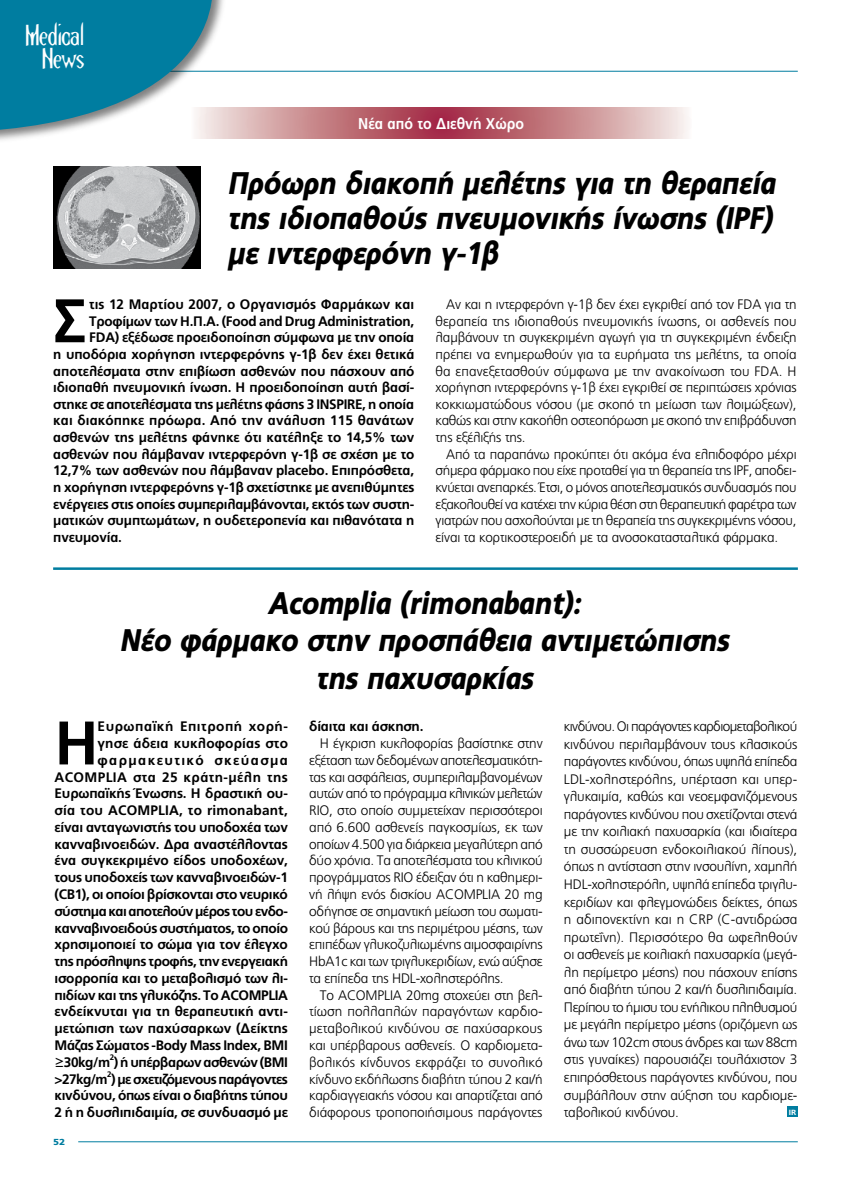
<style>
.page{position:relative;width:851px;height:1188px;background:#fff}
.page>*{position:absolute;margin:0;border:0;box-sizing:border-box;transform-origin:0 0}
.t1{font:700 61.38px "PF Catalog";color:#000}
.t2{font:italic 900 31.25px/35px "PF Catalog";letter-spacing:-.025em;color:#000;text-align:justify;scale:.9 1}
.t3{font:300 30px/23px "CF Holly";letter-spacing:-.05em;color:#fff;text-align:center;scale:.8 1}
.t4{font:700 15.62px "PF Catalog";color:#fff;scale:.9 1}
.t5{font:300 13.75px/17.5px "PF Catalog";letter-spacing:-.015em;color:#000;text-align:justify}
.t6{font:700 13.75px/16.8px "PF Catalog";letter-spacing:-.01em;color:#000;text-align:right}
.t7{font:700 13.75px "PF Catalog";letter-spacing:-.04em;color:#000}
.t8{font:900 8.75px "PF Catalog";color:#007da0;scale:1.15 1}
.t9{font:700 8px "PF Catalog";color:#000}
.t10{font:700 7.5px "PF Catalog";color:#fff;scale:1.12 1}
.s1{font-family:"Tahoma";font-weight:400}
</style>
<div class="page">
<hr style="left:53px;top:71px;width:744px;height:1px;background:#007da0">
<hr style="left:78px;top:1141px;width:719px;height:1px;background:#007da0">
<div style="left:0;top:0;width:226px;height:145px;background:#000;opacity:.5"></div>
<svg style="left:0;top:0;width:230px;height:131px"></svg>
<svg style="left:191px;top:107px;width:497px;height:31px;background:#c9888f"></svg>
<img style="left:53px;top:167px;width:148px;height:101px">
<hr style="left:53px;top:567px;width:744px;height:2px;background:#007da0">
<div style="left:787px;top:1106px;width:10px;height:10px;background:#007da0"></div>
<h3 class="t3" style="left:25px;top:24px;width:77px">Medical<br>News</h3>
<p class="t4" style="left:358px;top:114px;width:186px">ν έα από το Διεθνή Χώρο</p>
<h2 class="t2" style="left:228px;top:165px;width:611px">Πρόωρη διακοπή μελέτης για τη θεραπεία της ιδιοπαθούς πνευμονικής ίνωσης (IPF) με ιντερφερόνη γ-1β</h2>
<h1 class="t1" style="left:53px;top:285px;width:35px">Σ</h1>
<p class="t6" style="left:89px;top:296px;width:326px">τις 12 Μαρτίου 2007, ο Oρ-γανισμός Φαρμάκων και</p>
<p class="t6" style="left:89px;top:312px;width:327px">Τρο-φίμων των Η.Π.Α. (Food and Drug Administration,</p>
<p class="t6" style="left:89px;top:329px;width:327px">FDA) εξέδωσε προειδοποίηση σύμφωνα με την οποία</p>
<p class="t6" style="left:53px;top:346px;width:362px">η υποδόρια χορήγηση ιντερφερόνης γ-1β δεν έχει θετικά</p>
<p class="t6" style="left:53px;top:362px;width:363px">αποτελέσματα στην επιβίωση ασθενών που πάσχουν από</p>
<p class="t6" style="left:53px;top:379px;width:362px">ιδιοπαθή πνευμονική ίνωση. Η προειδοποίηση αυτή βασί-</p>
<p class="t6" style="left:53px;top:395px;width:362px">στηκε σε αποτελέσματα της μελέτης φάσης 3 INSPIRE, η οποία</p>
<p class="t6" style="left:53px;top:412px;width:362px">και διακόπηκε πρόωρα. Από την ανάλυση 115 θανάτων</p>
<p class="t6" style="left:53px;top:429px;width:362px">ασθενών της μελέτης φάνηκε ότι κατέληξε το 14,5% των</p>
<p class="t6" style="left:53px;top:445px;width:362px">ασθενών που λάμβαναν ιντερφερόνη γ-1β σε σχέση με το</p>
<p class="t6" style="left:53px;top:462px;width:362px">12,7% των ασθενών που λάμβαναν placebo. Επιπρόσθετα,</p>
<p class="t6" style="left:53px;top:479px;width:363px">η χορήγηση ιντερφερόνης γ-1β σχετίστηκε με ανεπιθύμητες</p>
<p class="t6" style="left:53px;top:495px;width:362px">ενέργειες στις οποίες συμπεριλαμβάνονται, εκτός των συστη-</p>
<p class="t6" style="left:53px;top:512px;width:362px">ματικών συμπτωμάτων, η ουδετεροπενία και πιθανότατα η</p>
<p class="t6" style="left:53px;top:528px;width:70px">πνευμονία.</p>
<p class="t5" style="left:435px;top:296px;width:362px;line-height:16.6px;text-indent:11px">Αν και η ιντερφερόνη γ-1β δεν έχει εγκριθεί από τον FDA για τη θεραπεία της ιδιοπαθούς πνευμονικής ίνωσης, οι ασθενείς που λαμβάνουν τη συγκεκριμένη αγωγή για τη συγκεκριμένη ένδειξη πρέπει να ενημερωθούν για τα ευρήματα της μελέτης, τα οποία θα επανεξετασθούν σύμφωνα με την ανακοίνωση του FDA. Η χορήγηση ιντερφερόνης γ-1β έχει εγκριθεί σε περιπτώσεις χρόνιας κοκκιωματώδους νόσου (με σκοπό τη μείωση των λοιμώξεων), καθώς και στην κακοήθη οστεοπόρωση με σκοπό την επιβράδυνση της εξέλιξής της.</p>
<p class="t5" style="left:435px;top:445px;width:362px;line-height:16.6px;text-indent:11px">Από τα παραπάνω προκύπτει ότι ακόμα ένα ελπιδοφόρο μέχρι σήμερα φάρμακο που είχε προταθεί για τη θεραπεία της IPF, αποδει&shy;κνύεται ανεπαρκές. Έτσι, ο μόνος αποτελεσματικός συνδυασμός που εξακολουθεί να κατέχει την κύρια θέση στη θεραπευτική φαρέτρα των γιατρών που ασχολούνται με τη θεραπεία της συγκεκριμένης νόσου, είναι τα κορτικοστεροειδή με τα ανοσοκατασταλτικά φάρμακα.</p>
<h2 class="t2" style="left:121px;top:584px;width:679px;line-height:37.5px;text-align:center">Acomplia (rimonabant):<br>Νέο φάρμακο στην προσπάθεια αντιμετώπισης της παχυσαρκίας</h2>
<p class="t6" style="left:55px;top:717px;width:235px">Ευρωπαϊκή Επιτροπή χορή-<br>γησε άδεια κυκλοφορίας στο φαρ-μακευτικό σκεύασμα ACOMPLIA στα 25 κράτη-μέλη της Ευρωπαϊκής Ένωσης. Η δραστική ου&shy;σία του ACOMPLIA, το rimonabant, είναι ανταγωνιστής του υποδοχέα των κανναβινοειδών. Δρα αναστέλλοντας ένα συγκεκριμένο είδος υποδοχέων, τους υποδοχείς των κανναβινοειδών-1 (CB1), οι οποίοι βρίσκονται στο νευρικό σύστημα και αποτελούν μέρος του ενδο&shy;κανναβινοειδούς συστήματος, το οποίο χρησιμοποιεί το σώμα για τον έλεγχο της πρόσληψης τροφής, την ενεργειακή ισορροπία και το μεταβολισμό των λι&shy;πιδίων και της γλυκόζης. Το ACOMPLIA ενδείκνυται για τη θεραπευτική αντι&shy;μετώπιση των παχύσαρκων (Δείκτης Μάζας Σώματος -Body Mass Index, BMI <span class="s1">≥</span>30kg/m ) ή υπέρβαρων ασθενών (BMI</p>
<h1 class="t1" style="left:55px;top:706px;width:45px">H</h1>
<p class="t9" style="left:110px;top:1051px;width:6px">2</p>
<p class="t7" style="left:55px;top:1070px;width:235px">&gt;27kg/m ) με σχετιζόμενους παράγοντες</p>
<p class="t9" style="left:107px;top:1068px;width:6px">2</p>
<p class="t6" style="left:55px;top:1086px;width:235px;text-align:left">κινδύνου, όπως είναι ο διαβήτης τύπου<br>2 ή η δυσλιπιδαιμία, σε συνδυασμό με</p>
<p class="t8" style="left:53px;top:1136px;width:11px">52</p>
<p class="t6" style="left:309px;top:717px;width:116px">δίαιτα και άσκηση.</p>
<p class="t5" style="left:309px;top:734px;width:235px;line-height:16.8px;text-indent:11px">Η έγκριση κυκλοφορίας βασίστηκε στην εξέταση των δεδομένων αποτελεσματικότη&shy;τας και ασφάλειας, συμπεριλαμβανομένων αυτών από το πρόγραμμα κλινικών μελετών RIO, στο οποίο συμμετείχαν περισσότεροι από 6.600 ασθενείς παγκοσμίως, εκ των οποίων 4.500 για διάρκεια μεγαλύτερη από δύο χρόνια. Τα αποτελέσματα του κλινικού προγράμματος RIO έδειξαν ότι η καθημερι&shy;νή λήψη ενός δισκίου ACOMPLIA 20 mg οδήγησε σε σημαντική μείωση του σωματι&shy;κού βάρους και της περιμέτρου μέσης, των επιπέδων γλυκοζυλιωμένης αιμοσφαιρίνης HbA1c και των τριγλυκεριδίων, ενώ αύξησε τα επίπεδα της HDL-χοληστερόλης.</p>
<p class="t5" style="left:309px;top:986px;width:235px;line-height:16.8px;text-indent:11px">Το ACOMPLIA 20mg στοχεύει στη βελ&shy;τίωση πολλαπλών παραγόντων καρδιο&shy;μεταβολικού κινδύνου σε παχύσαρκους και υπέρβαρους ασθενείς. Ο καρδιομετα&shy;βολικός κίνδυνος εκφράζει το συνολικό κίνδυνο εκδήλωσης διαβήτη τύπου 2 και/ή καρδιαγγειακής νόσου και απαρτίζεται από διάφορους τροποποιήσιμους παράγοντες</p>
<p class="t5" style="left:564px;top:717px;width:235px">κινδύνου. Οι παράγοντες καρδιομεταβολικού κινδύνου περιλαμβάνουν τους κλασικούς παράγοντες κινδύνου, όπως υψηλά επίπεδα LDL-χοληστερόλης, υπέρταση και υπερ&shy;γλυκαιμία, καθώς και νεοεμφανιζόμενους παράγοντες κινδύνου που σχετίζονται στενά με την κοιλιακή παχυσαρκία (και ιδιαίτερα τη συσσώρευση ενδοκοιλιακού λίπους), όπως η αντίσταση στην ινσουλίνη, χαμηλή HDL-χοληστερόλη, υψηλά επίπεδα τριγλυ&shy;κεριδίων και φλεγμονώδεις δείκτες, όπως η αδιπονεκτίνη και η CRP (C-αντιδρώσα πρωτεΐνη). Περισσότερο θα ωφεληθούν οι ασθενείς με κοιλιακή παχυσαρκία (μεγά&shy;λη περίμετρο μέσης) που πάσχουν επίσης από διαβήτη τύπου 2 και/ή δυσλιπιδαιμία.<br>Περίπου το ήμισυ του ενήλικου πληθυσμού με μεγάλη περίμετρο μέσης (οριζόμενη ως άνω των 102cm στους άνδρες και των 88cm στις γυναίκες) παρουσιάζει τουλάχιστον 3 επιπρόσθετους παράγοντες κινδύνου, που συμβάλλουν στην αύξηση του καρδιομε&shy;ταβολικού κινδύνου.</p>
<p class="t10" style="left:788px;top:1107px;width:8px">IR</p>
</div>
